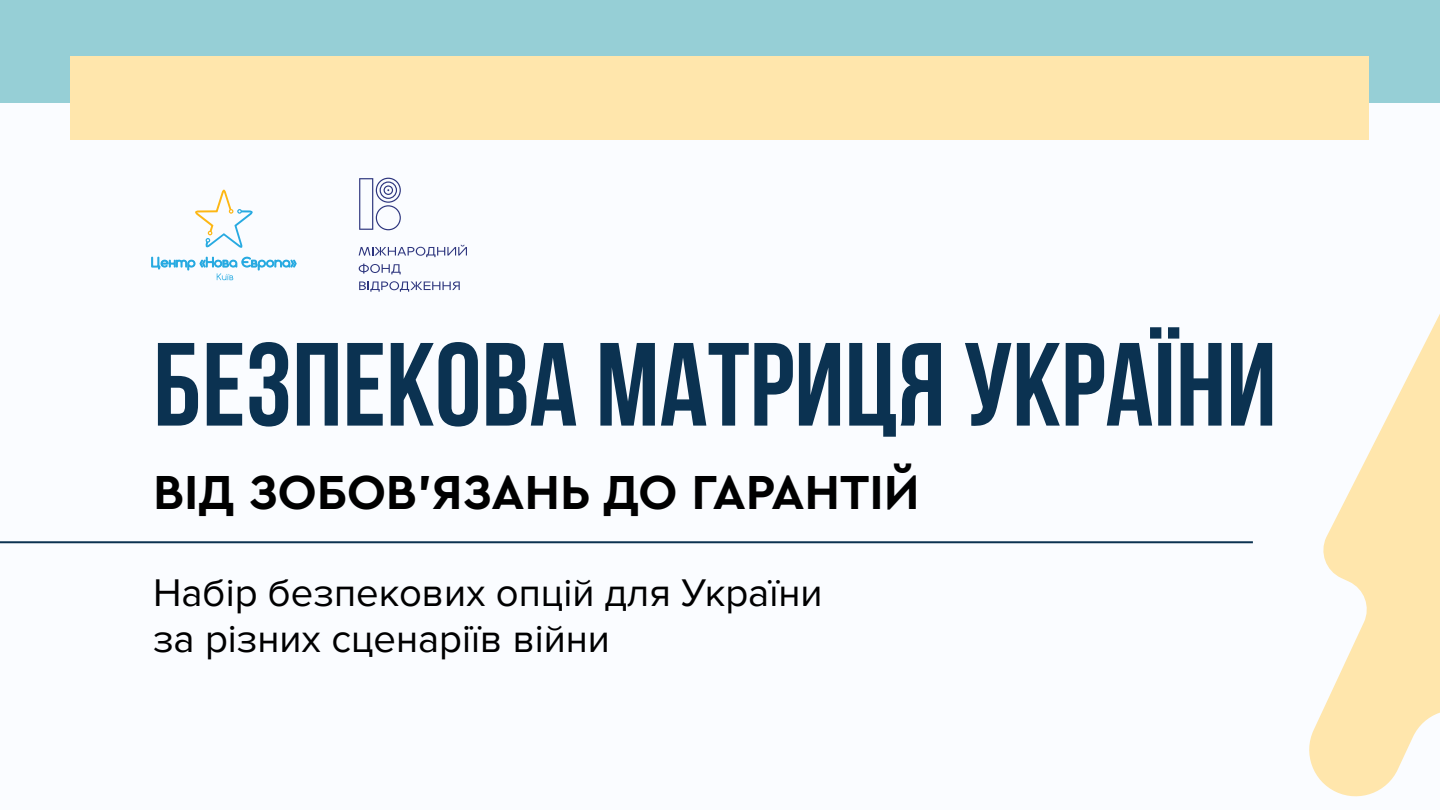
<style>
.page{position:relative;width:1440px;height:810px;background:#fafcff}
.page>*{position:absolute;margin:0;border:0;box-sizing:border-box;transform-origin:0 0}
.Заголовок{font:700 118px "Bebas Neue";color:#0b3251}
.Подзаголовок{font:700 50px "Cera Pro";color:#000}
.подзаг_2{font:40px/46px "Proxima Nova";color:#000}
</style>
<div class="page">
<svg style="left:1309px;top:102px;width:131px;height:695px"></svg>
<div style="left:0;top:0;width:1440px;height:102px;background:#96cfd6"></div>
<div style="left:71px;top:57px;width:1298px;height:83px;background:#ffe6ac"></div>
<hr style="left:0;top:541px;width:1253px;height:2px;background:#0b3251">
<svg style="left:195px;top:189px;width:58px;height:59px"></svg>
<svg style="left:151px;top:256px;width:146px;height:24px"></svg>
<svg style="left:359px;top:245px;width:108px;height:12px"></svg>
<svg style="left:359px;top:263px;width:42px;height:11px"></svg>
<svg style="left:359px;top:281px;width:101px;height:11px"></svg>
<svg style="left:359px;top:178px;width:42px;height:52px"></svg>
<p class="Заголовок" style="left:153px;top:320px;width:1125px">БЕЗПЕКОВА МАТРИЦЯ УКРАÏНИ</p>
<p class="Подзаголовок" style="left:153px;top:459px;width:768px">ВІД ЗОБОВ’ЯЗАНЬ ДО ГАРАНТІЙ</p>
<p class="подзаг_2" style="left:153px;top:570px;width:671px">Набір безпекових опцій для України за різних сценаріїв війни</p>
</div>
